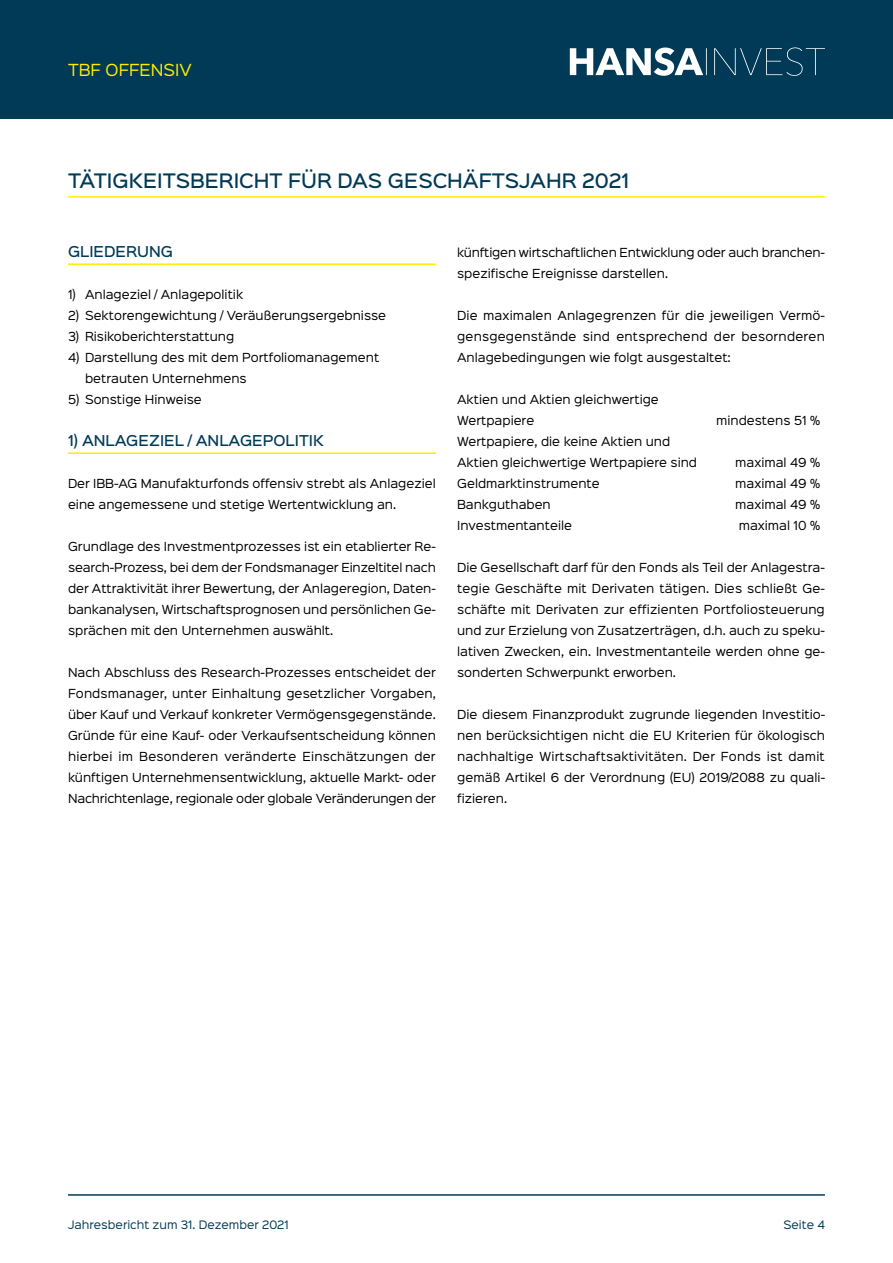
<style>
.page{position:relative;width:893px;height:1263px;background:#fff}
.page>*{position:absolute;margin:0;border:0;box-sizing:border-box;transform-origin:0 0}
.t1{font:500 18px "Sinkin Sans 500";color:#003a56}
.t2{font:15px "Sinkin Sans 400";color:#ffed00}
.t3{font:500 13.5px "Sinkin Sans 500";color:#003a56}
.t4{font:11.25px/21px "Sinkin Sans 400";color:#000}
.t5{font:10.5px "Sinkin Sans 400";color:#003a56}
</style>
<div class="page">
<div style="left:0;top:0;width:893px;height:119px;background:#003a56"></div>
<svg style="left:570px;top:47px;width:255px;height:29px"></svg>
<hr style="left:68px;top:1194px;width:757px;height:2px;background:#003a56">
<hr style="left:68px;top:196px;width:757px;height:2px;background:#ffed00">
<hr style="left:68px;top:263px;width:368px;height:2px;background:#ffed00">
<hr style="left:68px;top:452px;width:368px;height:2px;background:#ffed00">
<h2 class="t2" style="left:68px;top:57px;width:125px">TBF OFFENSIV</h2>
<h1 class="t1" style="left:68px;top:165px;width:563px">TÄTIGKEITSBERICHT FÜR DAS GESCHÄFTSJAHR 2021</h1>
<p class="t3" style="left:68px;top:240px;width:107px">GLIEDERUNG</p>
<p class="t4" style="left:68px;top:283px;width:177px">1) Anlageziel / Anlagepolitik</p>
<p class="t4" style="left:68px;top:304px;width:320px">2) Sektorengewichtung / Veräußerungsergebnisse</p>
<p class="t4" style="left:68px;top:325px;width:168px">3) Risikoberichterstattung</p>
<p class="t4" style="left:85px;top:346px;width:296px;text-indent:-17px">4) Darstellung des mit dem Portfoliomanagement betrauten Unternehmens</p>
<p class="t4" style="left:68px;top:388px;width:135px">5) Sonstige Hinweise</p>
<p class="t3" style="left:68px;top:429px;width:257px">1) ANLAGEZIEL / ANLAGEPOLITIK</p>
<p class="t4" style="left:68px;top:472px;width:369px">Der IBB-AG Manufakturfonds offensiv strebt als Anlageziel eine angemessene und stetige Wertentwicklung an.</p>
<p class="t4" style="left:68px;top:535px;width:369px;text-align:justify">Grundlage des Investmentprozesses ist ein etablierter Re&shy;search-Prozess, bei dem der Fondsmanager Einzeltitel nach der Attraktivität ihrer Bewertung, der Anlageregion, Daten&shy;bankanalysen, Wirtschaftsprognosen und persönlichen Ge&shy;sprächen mit den Unternehmen auswählt.</p>
<p class="t4" style="left:68px;top:661px;width:370px;text-align:justify">Nach Abschluss des Research-Prozesses entscheidet der Fondsmanager, unter Einhaltung gesetzlicher Vorgaben, über Kauf und Verkauf konkreter Vermögensgegenstände.<br>Gründe für eine Kauf- oder Verkaufsentscheidung können hierbei im Besonderen veränderte Einschätzungen der künftigen Unternehmensentwicklung, aktuelle Markt- oder Nachrichtenlage, regionale oder globale Veränderungen der</p>
<p class="t4" style="left:457px;top:241px;width:369px">künftigen wirtschaftlichen Entwicklung oder auch branchen&shy;spezifische Ereignisse darstellen.</p>
<p class="t4" style="left:457px;top:304px;width:369px;text-align:justify">Die maximalen Anlagegrenzen für die jeweiligen Vermö&shy;gensgegenstände sind entsprechend der besornderen Anlagebedingungen wie folgt ausgestaltet:</p>
<p class="t4" style="left:457px;top:388px;width:203px">Aktien und Aktien gleichwertige<br>Wertpapiere</p>
<p class="t4" style="left:716px;top:409px;width:106px">mindestens 51 %</p>
<p class="t4" style="left:457px;top:430px;width:241px">Wertpapiere, die keine Aktien und<br>Aktien gleichwertige Wertpapiere sind</p>
<p class="t4" style="left:735px;top:451px;width:86px">maximal 49 %</p>
<p class="t4" style="left:457px;top:472px;width:144px">Geldmarktinstrumente</p>
<p class="t4" style="left:735px;top:472px;width:86px">maximal 49 %</p>
<p class="t4" style="left:457px;top:493px;width:95px">Bankguthaben</p>
<p class="t4" style="left:735px;top:493px;width:86px">maximal 49 %</p>
<p class="t4" style="left:457px;top:514px;width:116px">Investmentanteile</p>
<p class="t4" style="left:739px;top:514px;width:83px">maximal 10 %</p>
<p class="t4" style="left:457px;top:556px;width:369px;text-align:justify">Die Gesellschaft darf für den Fonds als Teil der Anlagestra&shy;tegie Geschäfte mit Derivaten tätigen. Dies schließt Ge&shy;schäfte mit Derivaten zur effizienten Portfoliosteuerung und zur Erzielung von Zusatzerträgen, d.h. auch zu speku&shy;lativen Zwecken, ein. Investmentanteile werden ohne ge&shy;sonderten Schwerpunkt erworben.</p>
<p class="t4" style="left:457px;top:703px;width:369px;text-align:justify">Die diesem Finanzprodukt zugrunde liegenden Investitio&shy;nen berücksichtigen nicht die EU Kriterien für ökologisch nachhaltige Wirtschaftsaktivitäten. Der Fonds ist damit gemäß Artikel 6 der Verordnung (EU) 2019/2088 zu quali&shy;fizieren.</p>
<p class="t5" style="left:68px;top:1216px;width:222px">Jahresbericht zum 31. Dezember 2021</p>
<p class="t5" style="left:783px;top:1216px;width:43px">Seite 4</p>
</div>
